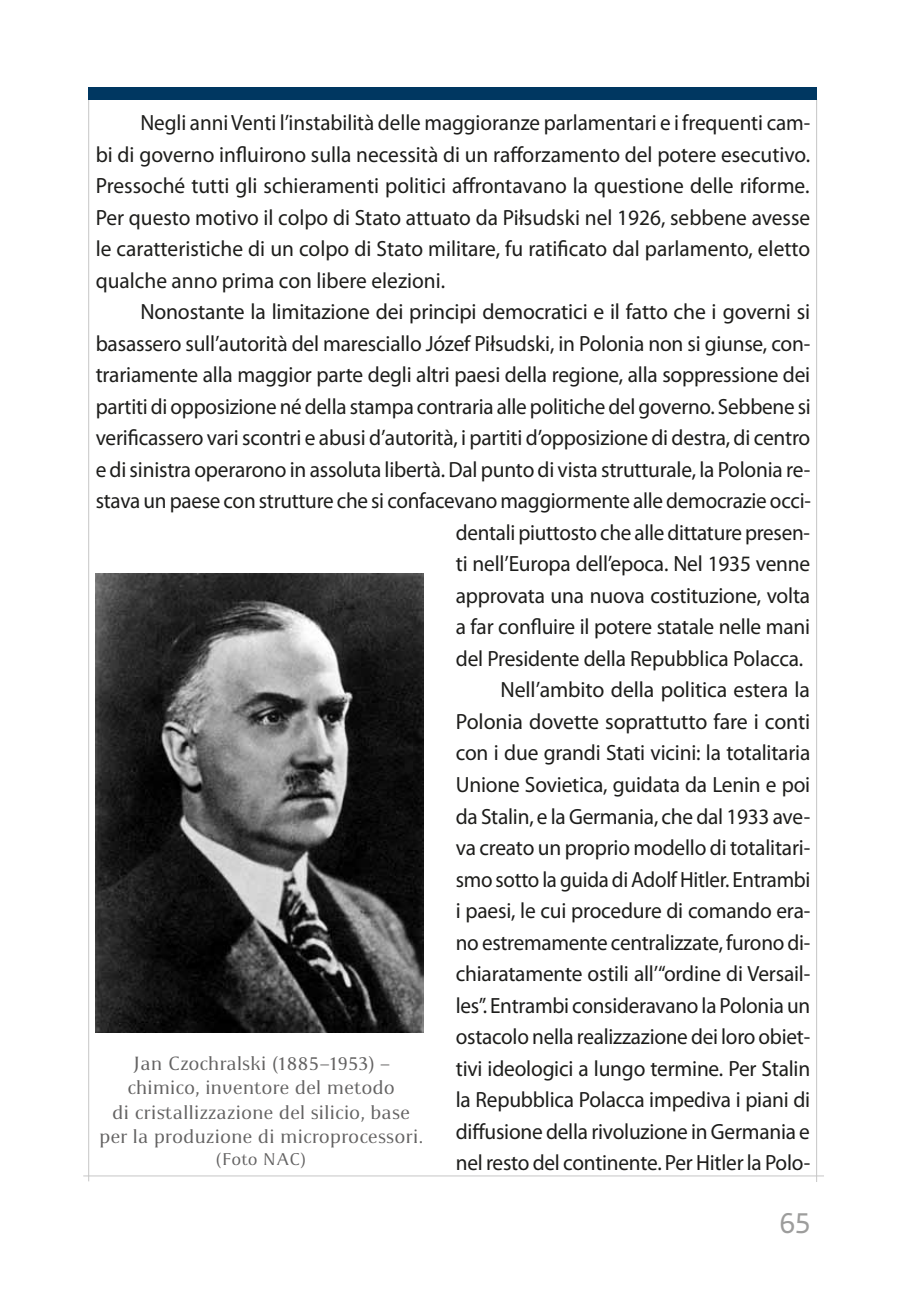
<style>
.page{position:relative;width:906px;height:1302px;background:#fff}
.page>*{position:absolute;margin:0;border:0;box-sizing:border-box;transform-origin:0 0}
.t1{font:31.5px "Apolonia Nova OT";color:#9d9d9c}
.t2{font:22.05px "Myriad Pro";letter-spacing:-.01em;color:#1d1d1b}
.t3{font:22.05px/31.5px "Myriad Pro";letter-spacing:-.01em;color:#1d1d1b;text-align:justify;scale:.96 1}
.t4{font:22.05px "Myriad Pro";letter-spacing:-.01em;color:#1d1d1b;scale:.95 1}
.t5{font:20.25px/24.3px "Apolonia";letter-spacing:.01em;color:#646363;text-align:center}
.t6{font:18px "Apolonia";color:#646363}
</style>
<div class="page">
<hr style="left:816px;top:99px;width:1px;height:1082px;background:#c6c6c6">
<hr style="left:88px;top:99px;width:1px;height:1082px;background:#c6c6c6">
<hr style="left:83px;top:1175px;width:741px;height:1px;background:#c6c6c6">
<div style="left:88px;top:87px;width:729px;height:12px;background:#003761"></div>
<img style="left:96px;top:573px;width:328px;height:459px">
<p class="t3" style="left:96px;top:106px;width:746px;text-indent:45px">Negli anni Venti l’instabilità delle maggioranze parlamentari e i frequenti cam&shy;bi di governo influirono sulla necessità di un rafforzamento del potere esecutivo.<br>Pressoché tutti gli schieramenti politici affrontavano la questione delle riforme.<br>Per questo motivo il colpo di Stato attuato da Piłsudski nel 1926, sebbene avesse le caratteristiche di un colpo di Stato militare, fu ratificato dal parlamento, eletto qualche anno prima con libere elezioni.</p>
<p class="t2" style="left:140px;top:298px;width:671px">Nonostante la limitazione dei principi democratici e il fatto che i governi si</p>
<p class="t2" style="left:96px;top:329px;width:716px">basassero sull’autorità del maresciallo Józef Piłsudski, in Polonia non si giunse, con-</p>
<p class="t2" style="left:96px;top:361px;width:716px">trariamente alla maggior parte degli altri paesi della regione, alla soppressione dei</p>
<p class="t3" style="left:96px;top:390px;width:746px">partiti di opposizione né della stampa contraria alle politiche del governo. Sebbene si</p>
<p class="t2" style="left:96px;top:424px;width:716px">verificassero vari scontri e abusi d’autorità, i partiti d’opposizione di destra, di centro</p>
<p class="t2" style="left:96px;top:455px;width:716px">e di sinistra operarono in assoluta libertà. Dal punto di vista strutturale, la Polonia re-</p>
<p class="t3" style="left:96px;top:484px;width:746px">stava un paese con strutture che si confacevano maggiormente alle democrazie occi-</p>
<p class="t3" style="left:456px;top:516px;width:370px">dentali piuttosto che alle dittature presen-</p>
<p class="t2" style="left:456px;top:550px;width:356px">ti nell’Europa dell’epoca. Nel 1935 venne</p>
<p class="t2" style="left:456px;top:581px;width:356px">approvata una nuova costituzione, volta</p>
<p class="t2" style="left:456px;top:613px;width:356px">a far confluire il potere statale nelle mani</p>
<p class="t2" style="left:456px;top:644px;width:349px">del Presidente della Repubblica Polacca.</p>
<p class="t2" style="left:500px;top:676px;width:311px">Nell’ambito della politica estera la</p>
<p class="t2" style="left:456px;top:707px;width:356px">Polonia dovette soprattutto fare i conti</p>
<p class="t2" style="left:456px;top:739px;width:356px">con i due grandi Stati vicini: la totalitaria</p>
<p class="t2" style="left:456px;top:770px;width:356px">Unione Sovietica, guidata da Lenin e poi</p>
<p class="t2" style="left:456px;top:802px;width:356px">da Stalin, e la Germania, che dal 1933 ave-</p>
<p class="t2" style="left:456px;top:833px;width:356px">va creato un proprio modello di totalitari-</p>
<p class="t4" style="left:456px;top:865px;width:375px">smo sotto la guida di Adolf Hitler. Entrambi</p>
<p class="t2" style="left:456px;top:896px;width:356px">i paesi, le cui procedure di comando era-</p>
<p class="t3" style="left:456px;top:925px;width:371px">no estremamente centralizzate, furono di-</p>
<p class="t2" style="left:456px;top:959px;width:356px">chiaratamente ostili all’“ordine di Versail-</p>
<p class="t3" style="left:456px;top:988px;width:371px">les”. Entrambi consideravano la Polonia un</p>
<p class="t3" style="left:456px;top:1020px;width:371px">ostacolo nella realizzazione dei loro obiet-</p>
<p class="t2" style="left:456px;top:1054px;width:356px">tivi ideologici a lungo termine. Per Stalin</p>
<p class="t2" style="left:456px;top:1085px;width:356px">la Repubblica Polacca impediva i piani di</p>
<p class="t2" style="left:456px;top:1117px;width:356px">diffusione della rivoluzione in Germania e</p>
<p class="t2" style="left:456px;top:1148px;width:356px">nel resto del continente. Per Hitler la Polo-</p>
<p class="t5" style="left:99px;top:1051px;width:326px">Jan Czochralski (1885–1953) – chimico, inventore del metodo<br>di cristallizzazione del silicio, base per la produzione di microprocessori.</p>
<p class="t6" style="left:216px;top:1147px;width:93px">(Foto NAC)</p>
<h1 class="t1" style="left:779px;top:1204px;width:33px">65</h1>
</div>
